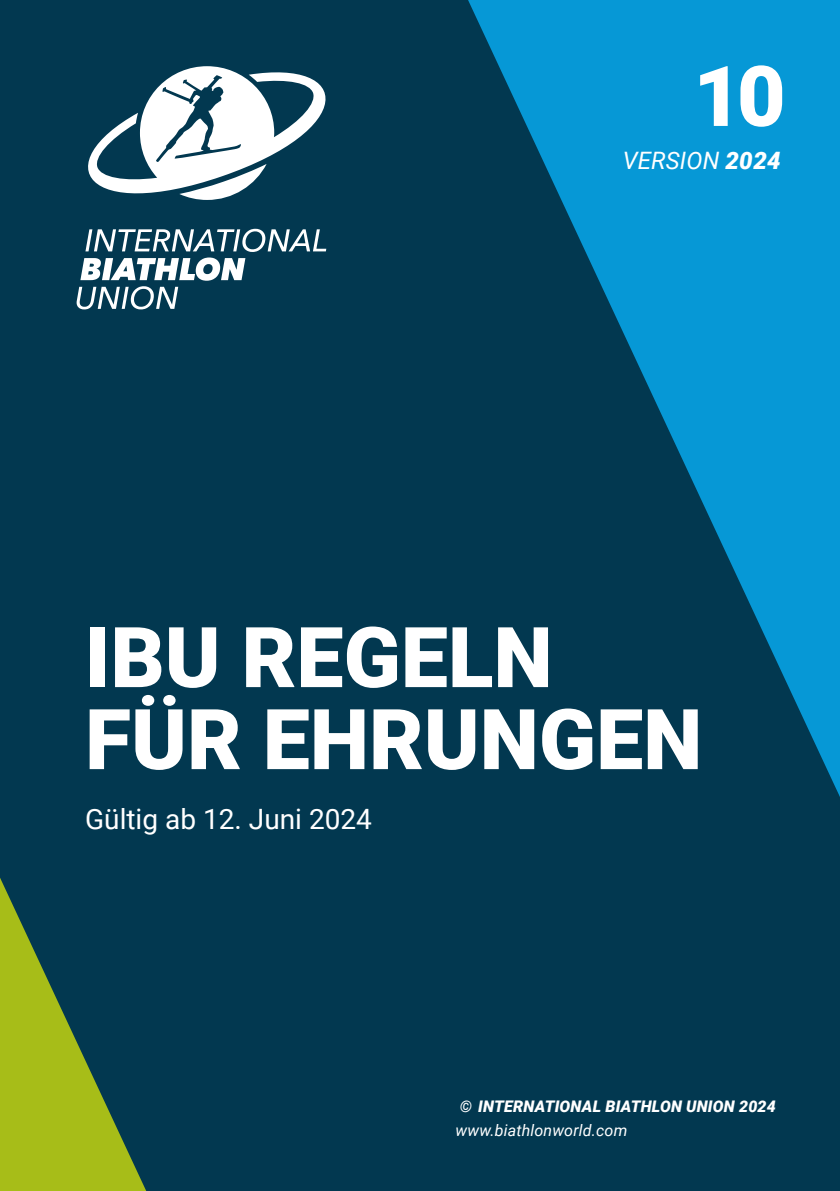
<style>
.page{position:relative;width:840px;height:1191px;background:#fff}
.page>*{position:absolute;margin:0;border:0;box-sizing:border-box;transform-origin:0 0}
.t1{font:900 84px/82px "Roboto";color:#fff}
.t2{font:28px "Roboto";color:#fff}
.t3{font:italic 24px "Roboto";letter-spacing:.005em;color:#fff}
.t4{font:italic 900 16px "Roboto";letter-spacing:.01em;color:#fff}
.t5{font:italic 16px "Roboto";letter-spacing:.01em;color:#fff}
.s1{font-weight:900}
</style>
<div class="page">
<div style="left:0;top:0;width:839px;height:1191px;background:#023850"></div>
<svg style="left:468px;top:0;width:371px;height:795px"></svg>
<svg style="left:0;top:878px;width:146px;height:313px"></svg>
<svg style="left:88px;top:66px;width:238px;height:134px"></svg>
<svg style="left:77px;top:229px;width:249px;height:80px"></svg>
<h1 class="t1" style="left:693px;top:52px;width:94px">10</h1>
<h3 class="t3" style="left:622px;top:144px;width:159px">VERSION <span class="s1">2024</span></h3>
<h1 class="t1" style="left:85px;top:613px;width:618px">IBU REGELN<br>FÜR EHRUNGEN</h1>
<h2 class="t2" style="left:85px;top:799px;width:288px">Gültig ab 12. Juni 2024</h2>
<p class="t4" style="left:459px;top:1094px;width:317px">© INTERNATIONAL BIATHLON UNION 2024</p>
<p class="t5" style="left:455px;top:1118px;width:173px">www.biathlonworld.com</p>
</div>
